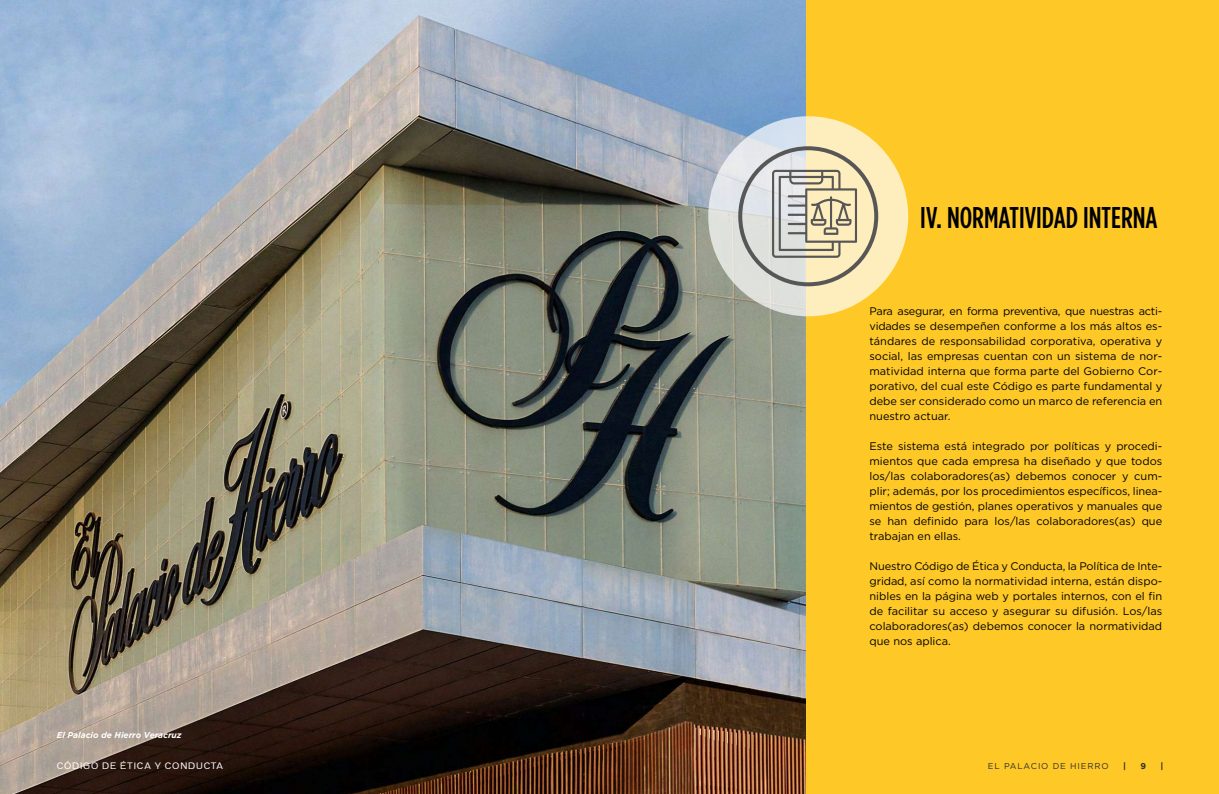
<style>
.page{position:relative;width:1219px;height:794px;background:#fff}
.page>*{position:absolute;margin:0;border:0;box-sizing:border-box;transform-origin:0 0}
.t1{font:500 30px "Gotham Condensed";color:#000}
.t2{font:11px/15px "Gotham";color:#000;text-align:justify}
.t3{font:italic 700 8.5px "Gotham";color:#fff}
.t4{font:8.5px "Vonnes";letter-spacing:.1em;color:#fff}
.t5{font:8.5px "Gotham";letter-spacing:.1em;color:#2e2e2e}
.t6{font:700 8.5px "Gotham";color:#2e2e2e}
</style>
<div class="page">
<img style="left:0;top:0;width:807px;height:794px">
<div style="left:807px;top:0;width:412px;height:794px;background:#fec827"></div>
<svg style="left:708px;top:116px;width:200px;height:200px;background:#e6e1ca"></svg>
<div style="left:738px;top:146px;width:140px;height:140px;border:4px solid #575757;border-radius:50%"></div>
<svg style="left:772px;top:170px;width:85px;height:88px;background:#c5bfaa"></svg>
<p class="t3" style="left:57px;top:729px;width:126px">El Palacio de Hierro Veracruz</p>
<p class="t4" style="left:57px;top:761px;width:168px">CÓDIGO DE ÉTICA Y CONDUCTA</p>
<h1 class="t1" style="left:920px;top:200px;width:239px">IV. NORMATIVIDAD INTERNA</h1>
<p class="t2" style="left:869px;top:303px;width:294px">Para asegurar, en forma preventiva, que nuestras acti&shy;vidades se desempeñen conforme a los más altos es&shy;tándares de responsabilidad corporativa, operativa y social, las empresas cuentan con un sistema de nor&shy;matividad interna que forma parte del Gobierno Cor&shy;porativo, del cual este Código es parte fundamental y debe ser considerado como un marco de referencia en nuestro actuar.</p>
<p class="t2" style="left:869px;top:438px;width:294px">Este sistema está integrado por políticas y procedi&shy;mientos que cada empresa ha diseñado y que todos los/las colaboradores(as) debemos conocer y cum&shy;plir; además, por los procedimientos específicos, linea&shy;mientos de gestión, planes operativos y manuales que se han definido para los/las colaboradores(as) que trabajan en ellas.</p>
<p class="t2" style="left:869px;top:558px;width:294px">Nuestro Código de Ética y Conducta, la Política de Inte&shy;gridad, así como la normatividad interna, están dispo&shy;nibles en la página web y portales internos, con el fin de facilitar su acceso y asegurar su difusión. Los/las colaboradores(as) debemos conocer la normatividad que nos aplica.</p>
<p class="t5" style="left:988px;top:760px;width:122px">EL PALACIO DE HIERRO</p>
<p class="t6" style="left:1123px;top:760px;width:4px">|</p>
<p class="t6" style="left:1140px;top:760px;width:7px">9</p>
<p class="t6" style="left:1161px;top:760px;width:4px">|</p>
</div>
